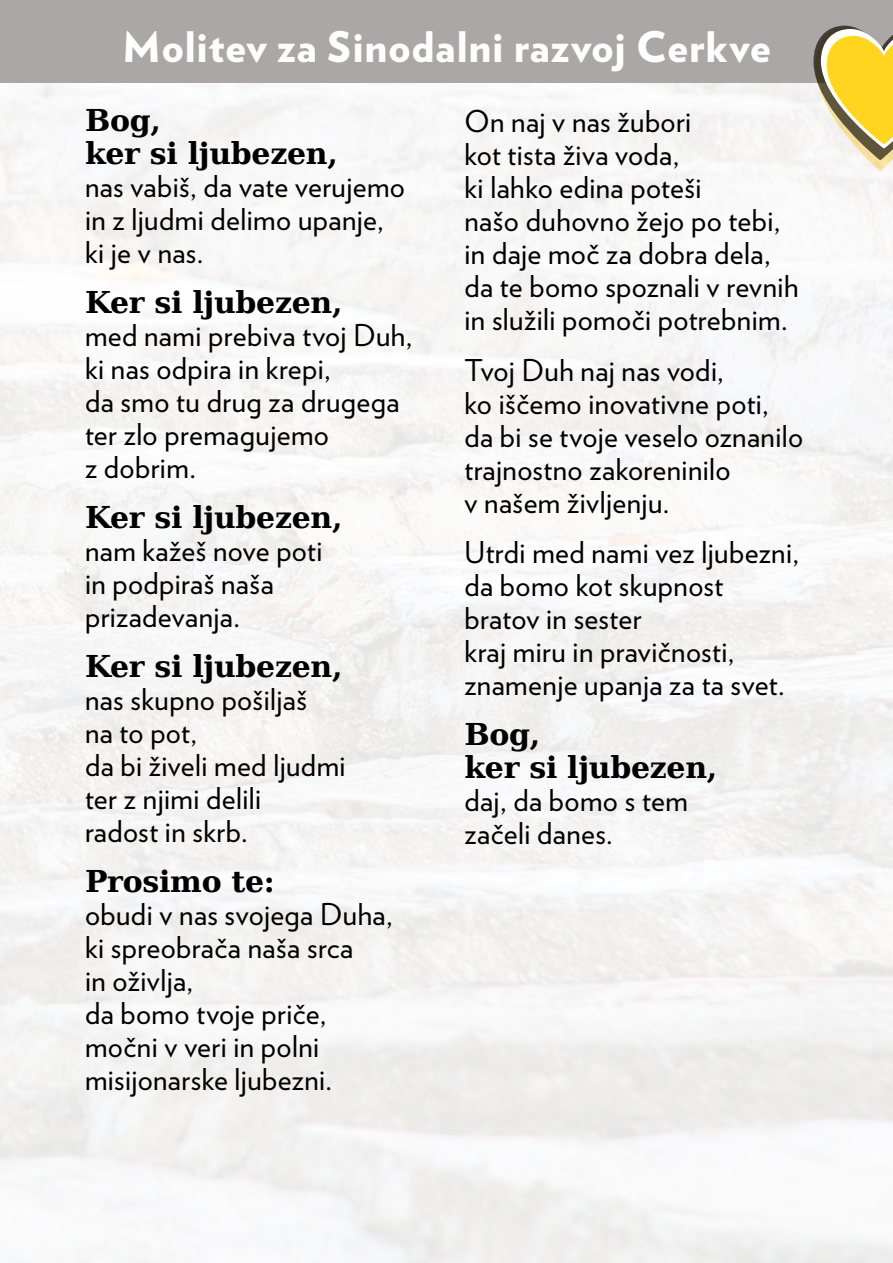
<style>
.page{position:relative;width:893px;height:1263px;background:#fff}
.page>*{position:absolute;margin:0;border:0;box-sizing:border-box;transform-origin:0 0}
.t1{font:900 42px "Verlag";letter-spacing:.02em;color:#fff}
.t2{font:30px/33px "Verlag";letter-spacing:.01em;color:#000}
.t3{font:700 30px/33px "DejaVu Serif";letter-spacing:-.01em;color:#000}
</style>
<div class="page">
<div style="left:0;top:0;width:893px;height:82px;background:#aba7a6"></div>
<svg style="left:813px;top:25px;width:80px;height:147px"></svg>
<h1 class="t1" style="left:122px;top:12px;width:650px">Molitev za Sinodalni razvoj Cerkve</h1>
<p class="t3" style="left:85px;top:103px;width:254px">Bog,<br>ker si ljubezen,</p>
<p class="t2" style="left:85px;top:168px;width:322px">nas vabiš, da vate verujemo in z ljudmi delimo upanje, ki je v nas.</p>
<p class="t3" style="left:85px;top:285px;width:259px">Ker si ljubezen,</p>
<p class="t2" style="left:85px;top:317px;width:329px">med nami prebiva tvoj Duh, ki nas odpira in krepi,<br>da smo tu drug za drugega ter zlo premagujemo<br>z dobrim.</p>
<p class="t3" style="left:85px;top:500px;width:259px">Ker si ljubezen,</p>
<p class="t2" style="left:85px;top:532px;width:239px">nam kažeš nove poti in podpiraš naša prizadevanja.</p>
<p class="t3" style="left:85px;top:649px;width:259px">Ker si ljubezen,</p>
<p class="t2" style="left:85px;top:681px;width:262px">nas skupno pošiljaš<br>na to pot,<br>da bi živeli med ljudmi ter z njimi delili<br>radost in skrb.</p>
<p class="t3" style="left:85px;top:864px;width:191px">Prosimo te:</p>
<p class="t2" style="left:85px;top:896px;width:309px">obudi v nas svojega Duha, ki spreobrača naša srca<br>in oživlja,<br>da bomo tvoje priče, močni v veri in polni misijonarske ljubezni.</p>
<p class="t2" style="left:464px;top:104px;width:336px">On naj v nas žubori<br>kot tista živa voda,<br>ki lahko edina poteši<br>našo duhovno žejo po tebi, in daje moč za dobra dela, da te bomo spoznali v revnih in služili pomoči potrebnim.</p>
<p class="t2" style="left:464px;top:352px;width:340px">Tvoj Duh naj nas vodi,<br>ko iščemo inovativne poti, da bi se tvoje veselo oznanilo trajnostno zakoreninilo<br>v našem življenju.</p>
<p class="t2" style="left:464px;top:534px;width:336px">Utrdi med nami vez ljubezni, da bomo kot skupnost bratov in sester<br>kraj miru in pravičnosti, znamenje upanja za ta svet.</p>
<p class="t3" style="left:464px;top:717px;width:254px">Bog,<br>ker si ljubezen,</p>
<p class="t2" style="left:464px;top:782px;width:225px">daj, da bomo s tem začeli danes.</p>
</div>
